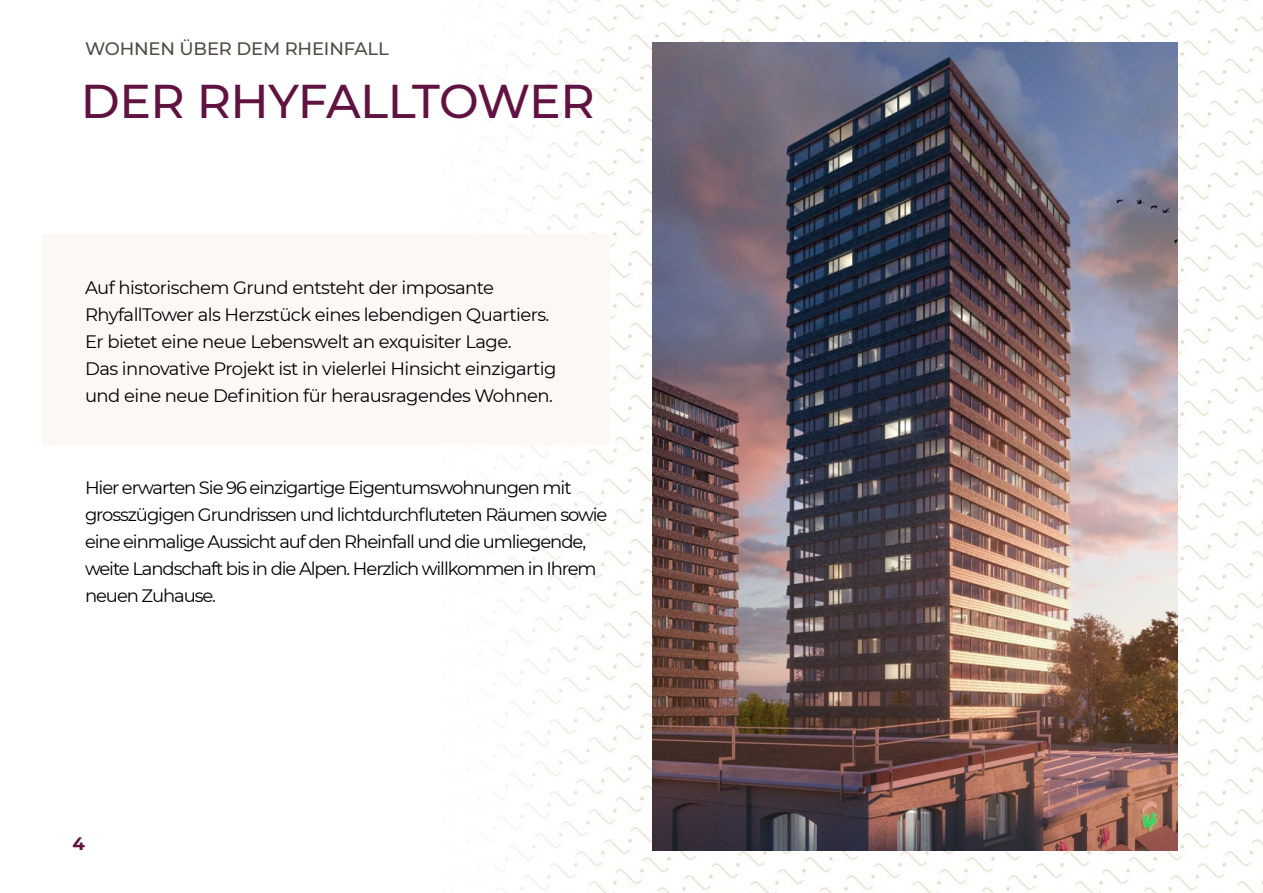
<style>
.page{position:relative;width:1263px;height:893px;background:#fff}
.page>*{position:absolute;margin:0;border:0;box-sizing:border-box;transform-origin:0 0}
.Rubriktitel__TOC{font:500 47.25px "Montserrat";letter-spacing:-.01em;color:#601240}
.Textblock{font:18px/27px "Montserrat";letter-spacing:-.03em;color:#000}
.Textblock-2{font:18px/27px "Montserrat";letter-spacing:-.05em;color:#000}
.Vortitel__TOC{font:500 18px "Montserrat";letter-spacing:-.01em;color:#514d45}
.t1{font:700 18px "Montserrat";color:#601240}
</style>
<div class="page">
<img style="left:479px;top:0;width:784px;height:893px">
<img style="left:653px;top:43px;width:525px;height:807px">
<div style="left:43px;top:234px;width:567px;height:210px;background:#fcf9f5"></div>
<p class="Vortitel__TOC" style="left:85px;top:36px;width:305px">WOHNEN ÜBER DEM RHEINFALL</p>
<p class="Rubriktitel__TOC" style="left:81px;top:68px;width:515px">DER RHYFALLTOWER</p>
<p class="Textblock" style="left:85px;top:273px;width:473px">Auf historischem Grund entsteht der imposante RhyfallTower als Herzstück eines lebendigen Quartiers.<br>Er bietet eine neue Lebenswelt an exquisiter Lage.<br>Das innovative Projekt ist in vielerlei Hinsicht einzigartig und eine neue Definition für herausragendes Wohnen.</p>
<p class="Textblock-2" style="left:85px;top:474px;width:524px">Hier erwarten Sie 96 einzigartige Eigentumswohnungen mit grosszügigen Grundrissen und lichtdurchfluteten Räumen sowie eine einmalige Aussicht auf den Rheinfall und die umliegende, weite Landschaft bis in die Alpen. Herzlich willkommen in Ihrem neuen Zuhause.</p>
<p class="t1" style="left:73px;top:831px;width:14px">4</p>
</div>
